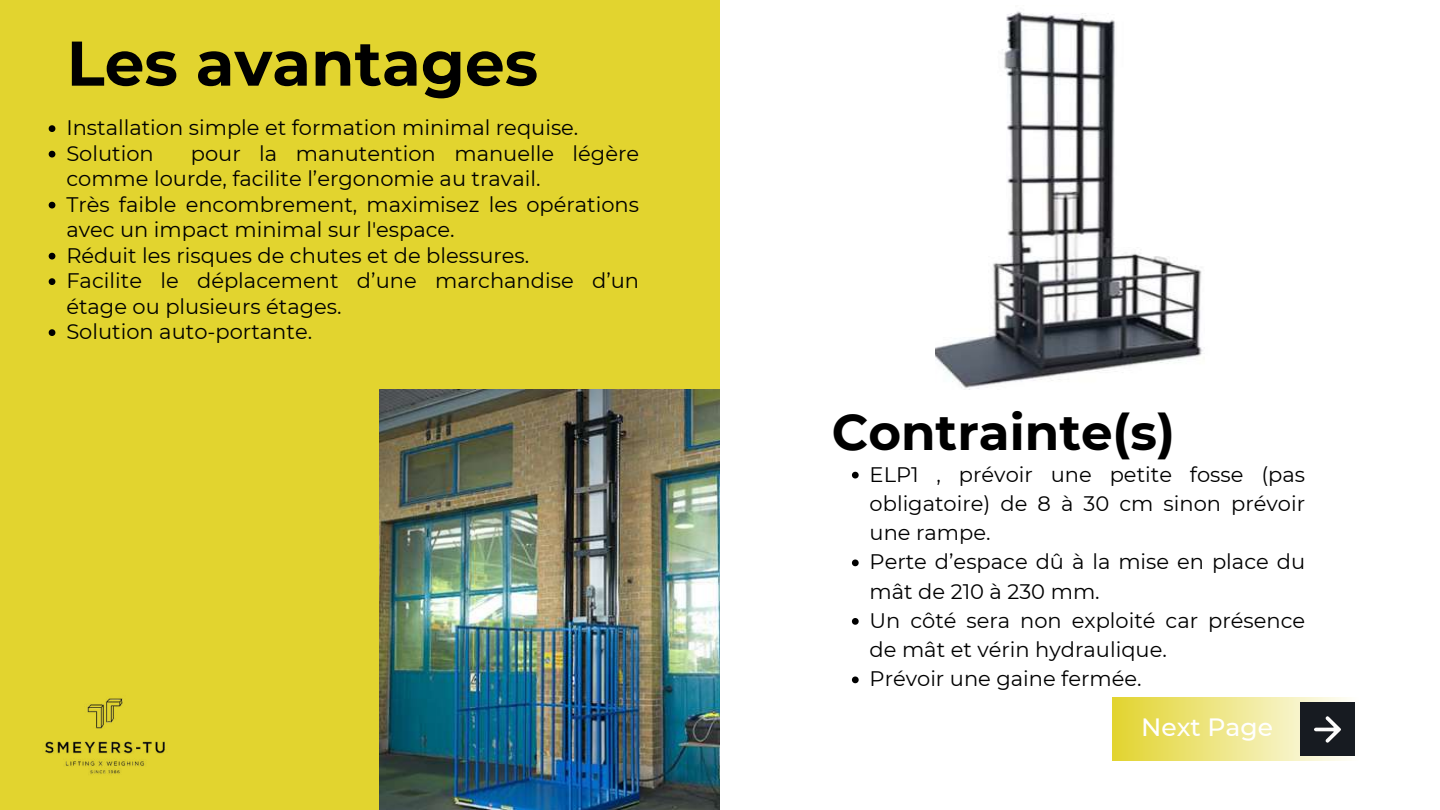
<style>
.page{position:relative;width:1440px;height:810px;background:#fff}
.page>*{position:absolute;margin:0;border:0;box-sizing:border-box;transform-origin:0 0}
.t1{font:700 63px "Montserrat";color:#000}
.t2{font:700 50px "Montserrat";color:#000}
.t3{font:500 25px "Montserrat";color:#fff}
.t4{font:21px/25.5px "Montserrat";color:#000}
</style>
<div class="page">
<div style="left:0;top:0;width:720px;height:810px;background:#e2d42f"></div>
<img style="left:936px;top:11px;width:267px;height:378px">
<div style="left:1112px;top:698px;width:247px;height:62px;background:linear-gradient(to right,#e2d42f,#fffffd)"></div>
<div style="left:1300px;top:702px;width:55px;height:54px;background:#171b21"></div>
<img style="left:1314px;top:716px;width:27px;height:26px">
<img style="left:379px;top:389px;width:341px;height:421px">
<img style="left:45px;top:698px;width:120px;height:76px">
<svg style="left:852px;top:472px;width:7px;height:7px"></svg>
<svg style="left:852px;top:560px;width:7px;height:6px"></svg>
<svg style="left:852px;top:618px;width:7px;height:7px"></svg>
<svg style="left:852px;top:677px;width:7px;height:6px"></svg>
<svg style="left:49px;top:125px;width:6px;height:7px"></svg>
<svg style="left:49px;top:151px;width:6px;height:7px"></svg>
<svg style="left:49px;top:202px;width:6px;height:7px"></svg>
<svg style="left:49px;top:253px;width:6px;height:7px"></svg>
<svg style="left:49px;top:278px;width:6px;height:7px"></svg>
<svg style="left:49px;top:329px;width:6px;height:7px"></svg>
<h1 class="t1" style="left:67px;top:25px;width:473px">Les avantages</h1>
<p class="t4" style="left:66px;top:115px;width:514px">Installation simple et formation minimal requise.<br>Solution</p>
<p class="t4" style="left:66px;top:140px;width:574px;text-indent:124px">pour la manutention manuelle légère comme lourde, facilite l’ergonomie au travail.<br>Très faible encombrement, maximisez les opérations avec un impact minimal sur l'espace.<br>Réduit les risques de chutes et de blessures.<br>Facilite le déplacement d’une marchandise d’un étage ou plusieurs étages.<br>Solution auto-portante.</p>
<h2 class="t2" style="left:832px;top:402px;width:345px">Contrainte(s)</h2>
<p class="t4" style="left:870px;top:459px;width:437px;line-height:29.2px">ELP1 , prévoir une petite fosse (pas obligatoire) de 8 à 30 cm sinon prévoir une rampe.<br>Perte d’espace dû à la mise en place du mât de 210 à 230 mm.<br>Un côté sera non exploité car présence de mât et vérin hydraulique.<br>Prévoir une gaine fermée.</p>
<p class="t3" style="left:1141px;top:711px;width:133px">Next Page</p>
</div>
